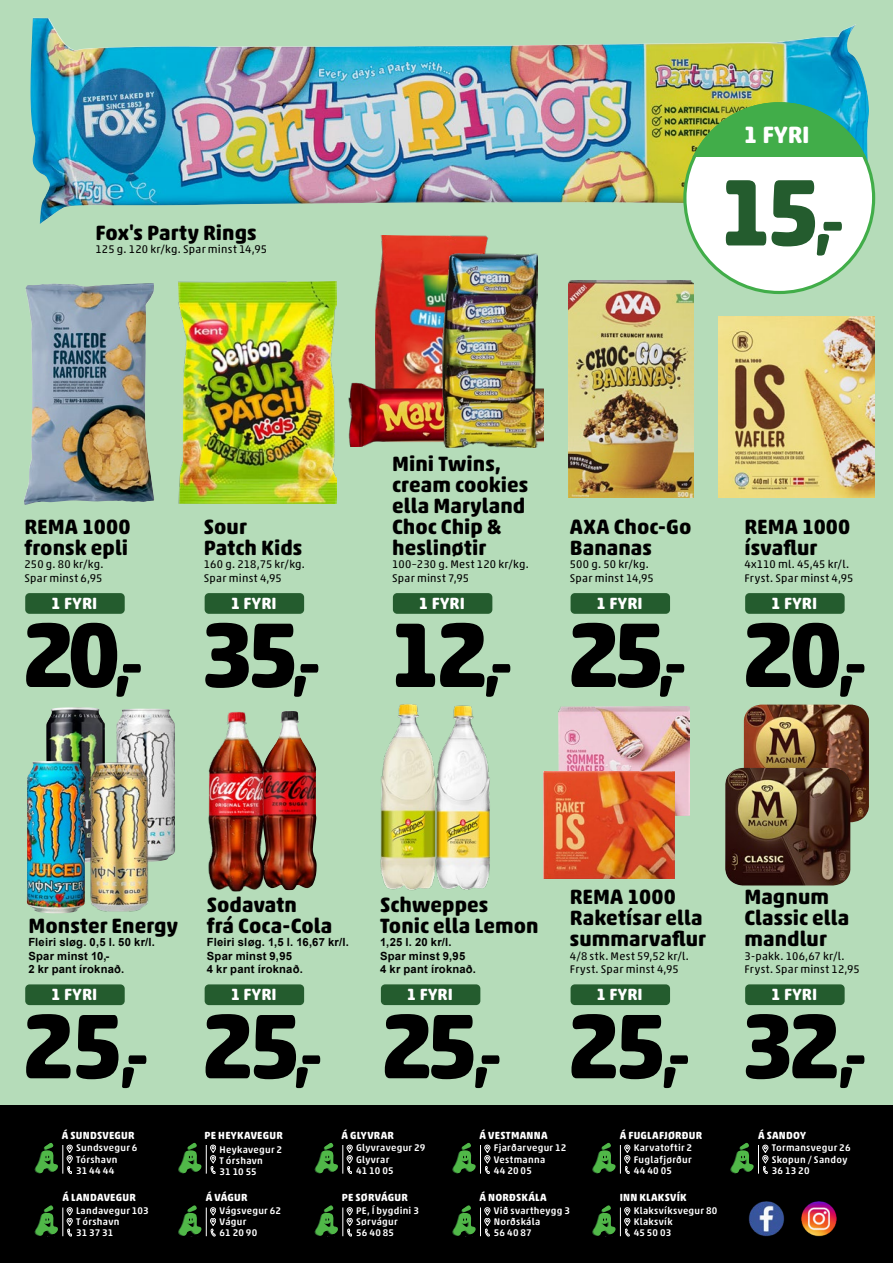
<style>
.page{position:relative;width:893px;height:1263px;background:#fff}
.page>*{position:absolute;margin:0;border:0;box-sizing:border-box;transform-origin:0 0}
.t1{font:700 96px "Akko Rounded Std";color:#245c2e}
.t2{font:700 93px "Akko Rounded Std";letter-spacing:-.08em;color:#000}
.t3{font:700 24px "Akko Rounded Std";color:#fff}
.t4{font:700 21px/21px "Akko Rounded Std";letter-spacing:.005em;color:#000}
.t5{font:700 16.5px "Akko Rounded Std";letter-spacing:.01em;color:#fff}
.t6{font:11.25px/13.5px "Akko Rounded Std";letter-spacing:.02em;color:#000}
.t7{font:700 11.25px/13.5px "Arial";letter-spacing:.02em;color:#000}
.t8{font:700 10.5px "Akko Rounded Std";letter-spacing:.025em;color:#fff}
.t9{font:500 9.75px/11.2px "Akko Rounded Std";letter-spacing:.03em;color:#fff}
.s1{font-size:63.9px}
.s2{font-size:62.1px}
</style>
<div class="page">
<div style="left:0;top:0;width:893px;height:1106px;background:#b5dcb9"></div>
<div style="left:0;top:1106px;width:893px;height:157px;background:#000"></div>
<img style="left:748px;top:1201px;width:37px;height:36px">
<img style="left:801px;top:1201px;width:36px;height:36px">
<svg style="left:314px;top:1143px;width:38px;height:30px"></svg>
<svg style="left:452px;top:1142px;width:38px;height:31px"></svg>
<svg style="left:592px;top:1142px;width:38px;height:31px"></svg>
<svg style="left:730px;top:1142px;width:38px;height:31px"></svg>
<svg style="left:34px;top:1143px;width:38px;height:30px"></svg>
<svg style="left:34px;top:1205px;width:38px;height:31px"></svg>
<svg style="left:178px;top:1205px;width:38px;height:31px"></svg>
<svg style="left:314px;top:1205px;width:38px;height:31px"></svg>
<svg style="left:452px;top:1205px;width:38px;height:31px"></svg>
<svg style="left:592px;top:1205px;width:38px;height:31px"></svg>
<svg style="left:178px;top:1142px;width:38px;height:31px"></svg>
<div style="left:745px;top:984px;width:100px;height:21px;background:#245c2e;border-radius:4px"></div>
<div style="left:745px;top:593px;width:100px;height:21px;background:#245c2e;border-radius:4px"></div>
<div style="left:381px;top:984px;width:99px;height:21px;background:#245c2e;border-radius:4px"></div>
<div style="left:393px;top:593px;width:99px;height:21px;background:#245c2e;border-radius:4px"></div>
<div style="left:571px;top:984px;width:99px;height:21px;background:#245c2e;border-radius:4px"></div>
<div style="left:571px;top:593px;width:99px;height:21px;background:#245c2e;border-radius:4px"></div>
<div style="left:205px;top:984px;width:99px;height:21px;background:#245c2e;border-radius:4px"></div>
<div style="left:205px;top:593px;width:99px;height:21px;background:#245c2e;border-radius:4px"></div>
<div style="left:25px;top:984px;width:100px;height:21px;background:#245c2e;border-radius:4px"></div>
<div style="left:25px;top:593px;width:100px;height:21px;background:#245c2e;border-radius:4px"></div>
<img style="left:380px;top:704px;width:54px;height:186px">
<img style="left:434px;top:705px;width:56px;height:185px">
<img style="left:46px;top:707px;width:59px;height:54px">
<img style="left:117px;top:709px;width:58px;height:153px">
<img style="left:27px;top:761px;width:56px;height:152px">
<img style="left:83px;top:754px;width:72px;height:158px">
<img style="left:266px;top:711px;width:51px;height:179px">
<img style="left:208px;top:711px;width:58px;height:181px">
<img style="left:558px;top:706px;width:131px;height:110px">
<img style="left:544px;top:771px;width:130px;height:107px">
<img style="left:744px;top:704px;width:125px;height:118px">
<img style="left:725px;top:768px;width:102px;height:111px">
<img style="left:24px;top:283px;width:130px;height:222px">
<img style="left:178px;top:282px;width:158px;height:221px">
<img style="left:30px;top:18px;width:839px;height:217px">
<div style="left:685px;top:104px;width:189px;height:188px;background:#fff;border-radius:50%"></div>
<svg style="left:683px;top:102px;width:186px;height:54px;background:#4dac58"></svg>
<img style="left:376px;top:235px;width:113px;height:143px">
<img style="left:348px;top:378px;width:196px;height:68px">
<img style="left:442px;top:253px;width:95px;height:195px">
<img style="left:568px;top:280px;width:125px;height:217px">
<img style="left:718px;top:317px;width:157px;height:181px">
<h3 class="t4" style="left:95px;top:222px;width:163px">Fox's Party Rings</h3>
<p class="t6" style="left:95px;top:242px;width:173px">125 g. 120 kr/kg. Spar minst 14,95</p>
<h3 class="t3" style="left:744px;top:120px;width:67px">1 FYRI</h3>
<h1 class="t1" style="left:718px;top:153px;width:128px">15<span class="s1">,-</span></h1>
<h3 class="t4" style="left:24px;top:516px;width:107px">REMA 1000 fronsk epli</h3>
<p class="t6" style="left:24px;top:557px;width:81px">250 g. 80 kr/kg.<br>Spar minst 6,95</p>
<h3 class="t5" style="left:51px;top:593px;width:47px">1 FYRI</h3>
<h2 class="t2" style="left:21px;top:598px;width:124px">20<span class="s2">,-</span></h2>
<h3 class="t4" style="left:204px;top:516px;width:100px">Sour<br>Patch Kids</h3>
<p class="t6" style="left:204px;top:557px;width:103px">160 g. 218,75 kr/kg.<br>Spar minst 4,95</p>
<h3 class="t5" style="left:231px;top:593px;width:47px">1 FYRI</h3>
<h2 class="t2" style="left:200px;top:598px;width:122px">35<span class="s2">,-</span></h2>
<h3 class="t4" style="left:392px;top:453px;width:138px">Mini Twins, cream cookies ella Maryland<br>Choc Chip &amp; heslinøtir</h3>
<p class="t6" style="left:392px;top:557px;width:138px">100–230 g. Mest 120 kr/kg.<br>Spar minst 7,95</p>
<h3 class="t5" style="left:419px;top:593px;width:47px">1 FYRI</h3>
<h2 class="t2" style="left:388px;top:598px;width:126px">12<span class="s2">,-</span></h2>
<h3 class="t4" style="left:570px;top:516px;width:123px">AXA Choc-Go<br>Bananas</h3>
<p class="t6" style="left:570px;top:557px;width:86px">500 g. 50 kr/kg.<br>Spar minst 14,95</p>
<h3 class="t5" style="left:597px;top:593px;width:47px">1 FYRI</h3>
<h2 class="t2" style="left:566px;top:598px;width:122px">25<span class="s2">,-</span></h2>
<h3 class="t4" style="left:744px;top:516px;width:107px">REMA 1000 ísvaflur</h3>
<p class="t6" style="left:744px;top:557px;width:111px">4x110 ml. 45,45 kr/l.<br>Fryst. Spar minst 4,95</p>
<h3 class="t5" style="left:771px;top:593px;width:47px">1 FYRI</h3>
<h2 class="t2" style="left:741px;top:598px;width:128px">20<span class="s2">,-</span></h2>
<h3 class="t4" style="left:28px;top:914px;width:151px">Monster Energy</h3>
<p class="t7" style="left:28px;top:935px;width:128px">Fleiri sløg. 0,5 l. 50 kr/l.<br>Spar minst 10,-<br>2 kr pant íroknað.</p>
<h3 class="t4" style="left:207px;top:893px;width:127px">Sodavatn<br>frá Coca-Cola</h3>
<p class="t7" style="left:207px;top:935px;width:143px">Fleiri sløg. 1,5 l. 16,67 kr/l.<br>Spar minst 9,95<br>4 kr pant íroknað.</p>
<h3 class="t4" style="left:380px;top:893px;width:160px">Schweppes<br>Tonic ella Lemon</h3>
<p class="t7" style="left:380px;top:935px;width:97px">1,25 l. 20 kr/l.<br>Spar minst 9,95<br>4 kr pant íroknað.</p>
<h3 class="t4" style="left:570px;top:886px;width:138px">REMA 1000<br>Raketísar ella summarvaflur</h3>
<p class="t6" style="left:570px;top:949px;width:121px">4/8 stk. Mest 59,52 kr/l.<br>Fryst. Spar minst 4,95</p>
<h3 class="t4" style="left:744px;top:886px;width:106px">Magnum<br>Classic ella mandlur</h3>
<p class="t6" style="left:744px;top:949px;width:117px">3-pakk. 106,67 kr/l.<br>Fryst. Spar minst 12,95</p>
<h3 class="t5" style="left:51px;top:984px;width:47px">1 FYRI</h3>
<h3 class="t5" style="left:231px;top:984px;width:47px">1 FYRI</h3>
<h3 class="t5" style="left:407px;top:984px;width:47px">1 FYRI</h3>
<h3 class="t5" style="left:597px;top:984px;width:47px">1 FYRI</h3>
<h3 class="t5" style="left:771px;top:984px;width:47px">1 FYRI</h3>
<h2 class="t2" style="left:21px;top:989px;width:130px">25<span class="s2">,-</span></h2>
<h2 class="t2" style="left:200px;top:989px;width:124px">25<span class="s2">,-</span></h2>
<h2 class="t2" style="left:379px;top:989px;width:124px">25<span class="s2">,-</span></h2>
<h2 class="t2" style="left:566px;top:989px;width:126px">25<span class="s2">,-</span></h2>
<h2 class="t2" style="left:741px;top:989px;width:128px">32<span class="s2">,-</span></h2>
<p class="t8" style="left:62px;top:1129px;width:74px">Á SUNDSVEGUR</p>
<p class="t9" style="left:76px;top:1142px;width:63px">Sundsvegur 6<br>Tórshavn<br>31 44 44</p>
<p class="t8" style="left:205px;top:1129px;width:80px">PE HEYKAVEGUR</p>
<p class="t9" style="left:220px;top:1143px;width:64px">Heykavegur 2<br>T órshavn<br>31 10 55</p>
<p class="t8" style="left:341px;top:1129px;width:54px">Á GLYVRAR</p>
<p class="t9" style="left:356px;top:1142px;width:71px">Glyvravegur 29<br>Glyvrar<br>41 10 05</p>
<p class="t8" style="left:480px;top:1129px;width:70px">Á VESTMANNA</p>
<p class="t9" style="left:494px;top:1142px;width:74px">Fjarðarvegur 12<br>Vestmanna<br>44 20 05</p>
<p class="t8" style="left:620px;top:1129px;width:84px">Á FUGLAFJØRÐUR</p>
<p class="t9" style="left:634px;top:1142px;width:60px;text-align:justify">Karvatoftir 2<br>Fuglafjørður 44 40 05</p>
<p class="t8" style="left:758px;top:1129px;width:50px">Á SANDOY</p>
<p class="t9" style="left:772px;top:1142px;width:80px">Tormansvegur 26<br>Skopun / Sandoy<br>36 13 20</p>
<p class="t8" style="left:62px;top:1191px;width:75px">Á LANDAVEGUR</p>
<p class="t8" style="left:206px;top:1191px;width:43px">Á VÁGUR</p>
<p class="t8" style="left:342px;top:1191px;width:67px">PE SØRVÁGUR</p>
<p class="t8" style="left:480px;top:1191px;width:69px">Á NORÐSKÁLA</p>
<p class="t8" style="left:620px;top:1191px;width:69px">INN KLAKSVÍK</p>
<p class="t9" style="left:76px;top:1205px;width:74px">Landavegur 103<br>T órshavn<br>31 37 31</p>
<p class="t9" style="left:220px;top:1205px;width:63px">Vágsvegur 62<br>Vágur<br>61 20 90</p>
<p class="t9" style="left:356px;top:1205px;width:64px">PE, Í bygdini 3<br>Sørvágur<br>56 40 85</p>
<p class="t9" style="left:494px;top:1205px;width:78px">Við svartheygg 3<br>Norðskála<br>56 40 87</p>
<p class="t9" style="left:634px;top:1205px;width:85px">Klaksvíksvegur 80<br>Klaksvík<br>45 50 03</p>
</div>
